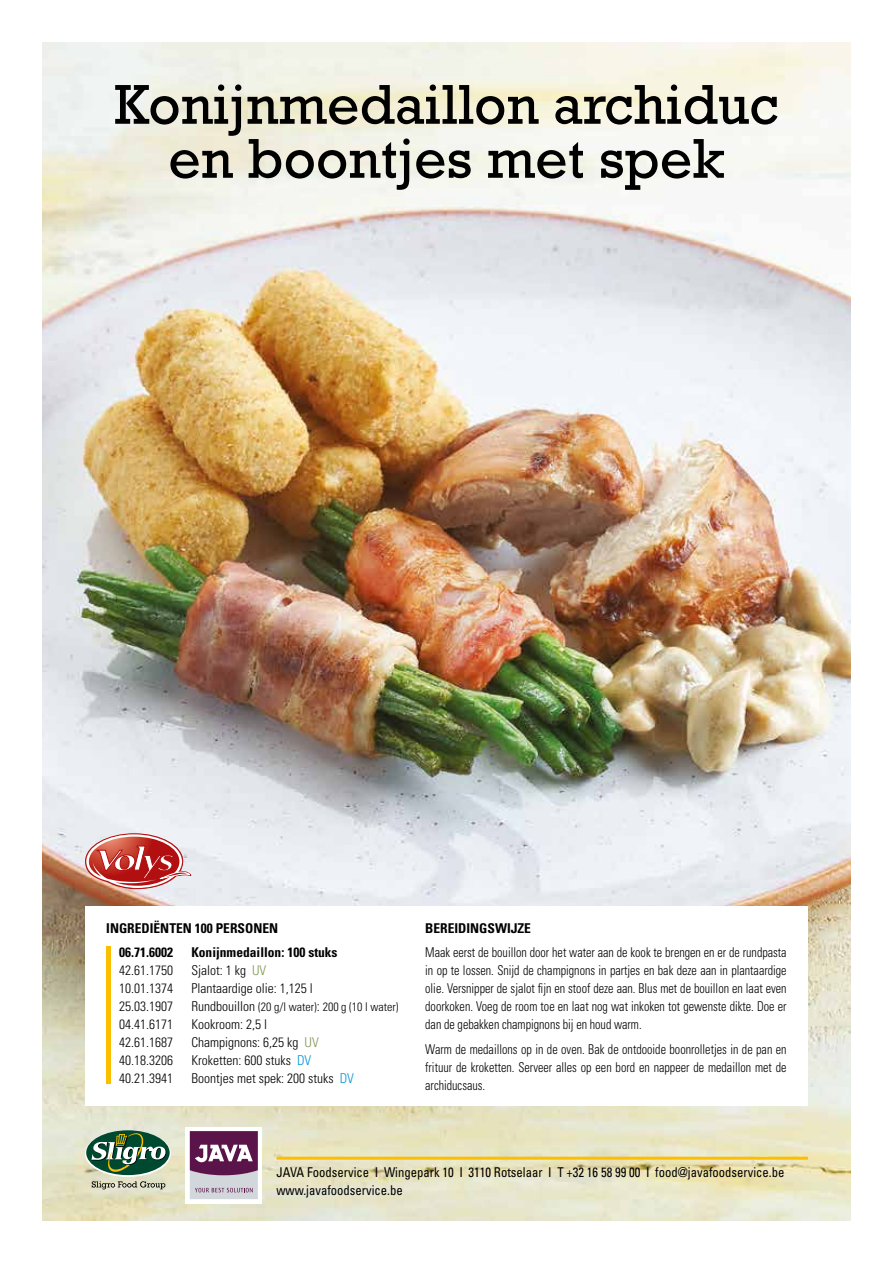
<style>
.page{position:relative;width:893px;height:1263px;background:#fff}
.page>*{position:absolute;margin:0;border:0;box-sizing:border-box;transform-origin:0 0}
.t1{font:57px/54px "Rockwell Std";color:#000;text-align:center}
.t2{font:300 condensed 13.5px/18px "Univers LT Std";color:#000;text-align:justify;scale:.9 1}
.t3{font:300 condensed 13.5px "Univers LT Std";color:#000}
.t4{font:condensed 13.5px/18px "Univers LT Std";color:#000;scale:.94 1}
.t5{font:700 condensed 13.5px/24px "Univers LT Std";color:#000}
.t6{font:300 condensed 12px "Univers LT Std";color:#000}
.s1{color:#7f9852}
.s2{font-size:13.5px}
.s3{color:#0095d4}
</style>
<div class="page">
<img style="left:43px;top:43px;width:807px;height:1177px">
<div style="left:85px;top:906px;width:723px;height:200px;background:#fff"></div>
<div style="left:106px;top:946px;width:5px;height:138px;background:#fcbf00"></div>
<svg style="left:85px;top:1130px;width:86px;height:47px"></svg>
<svg style="left:86px;top:1130px;width:84px;height:45px"></svg>
<svg style="left:91px;top:1132px;width:75px;height:41px"></svg>
<svg style="left:92px;top:1181px;width:73px;height:8px"></svg>
<div style="left:186px;top:1127px;width:76px;height:76px;background:#fff"></div>
<svg style="left:190px;top:1131px;width:68px;height:68px;background:#987592"></svg>
<hr style="left:276px;top:1157px;width:532px;height:3px;background:#fcbf00">
<svg style="left:85px;top:833px;width:106px;height:56px;background:#d27c79"></svg>
<h1 class="t1" style="left:114px;top:77px;width:666px">Konijnmedaillon archiduc en boontjes met spek</h1>
<p class="t5" style="left:119px;top:916px;width:161px;text-indent:-13px">INGREDIËNTEN 100 PERSONEN<br>06.71.6002</p>
<p class="t5" style="left:191px;top:940px;width:148px">Konijnmedaillon: 100 stuks</p>
<p class="t3" style="left:119px;top:962px;width:55px">42.61.1750</p>
<p class="t3" style="left:191px;top:962px;width:76px">Sjalot: 1 kg <span class="s1">UV</span></p>
<p class="t3" style="left:119px;top:980px;width:55px">10.01.1374</p>
<p class="t3" style="left:191px;top:980px;width:123px">Plantaardige olie: 1,125 l</p>
<p class="t3" style="left:119px;top:998px;width:55px">25.03.1907</p>
<p class="t6" style="left:191px;top:999px;width:209px"><span class="s2">Rundbouillon</span> (20 g/l water)<span class="s2">:</span> 200 g (10 l water)</p>
<p class="t3" style="left:119px;top:1016px;width:55px">04.41.6171</p>
<p class="t3" style="left:191px;top:1016px;width:77px">Kookroom: 2,5 l</p>
<p class="t3" style="left:119px;top:1034px;width:55px">42.61.1687</p>
<p class="t3" style="left:191px;top:1034px;width:129px">Champignons: 6,25 kg <span class="s1">UV</span></p>
<p class="t3" style="left:119px;top:1052px;width:55px">40.18.3206</p>
<p class="t3" style="left:191px;top:1052px;width:121px">Kroketten: 600 stuks <span class="s3">DV</span></p>
<p class="t3" style="left:119px;top:1070px;width:55px">40.21.3941</p>
<p class="t3" style="left:191px;top:1070px;width:164px">Boontjes met spek: 200 stuks <span class="s3">DV</span></p>
<p class="t5" style="left:425px;top:916px;width:107px">BEREIDINGSWIJZE</p>
<p class="t2" style="left:425px;top:943px;width:403px">Maak eerst de bouillon door het water aan de kook te brengen en er de rundpasta in op te lossen. Snijd de champignons in partjes en bak deze aan in plantaardige olie. Versnipper de sjalot fijn en stoof deze aan. Blus met de bouillon en laat even doorkoken. Voeg de room toe en laat nog wat inkoken tot gewenste dikte. Doe er dan de gebakken champignons bij en houd warm.</p>
<p class="t2" style="left:425px;top:1040px;width:403px">Warm de medaillons op in de oven. Bak de ontdooide boonrolletjes in de pan en frituur de kroketten. Serveer alles op een bord en nappeer de medaillon met de archiducsaus.</p>
<p class="t4" style="left:276px;top:1163px;width:542px">JAVA Foodservice I Wingepark 10 I 3110 Rotselaar I T +32 16 58 99 00 I food@javafoodservice.be www.javafoodservice.be</p>
</div>
